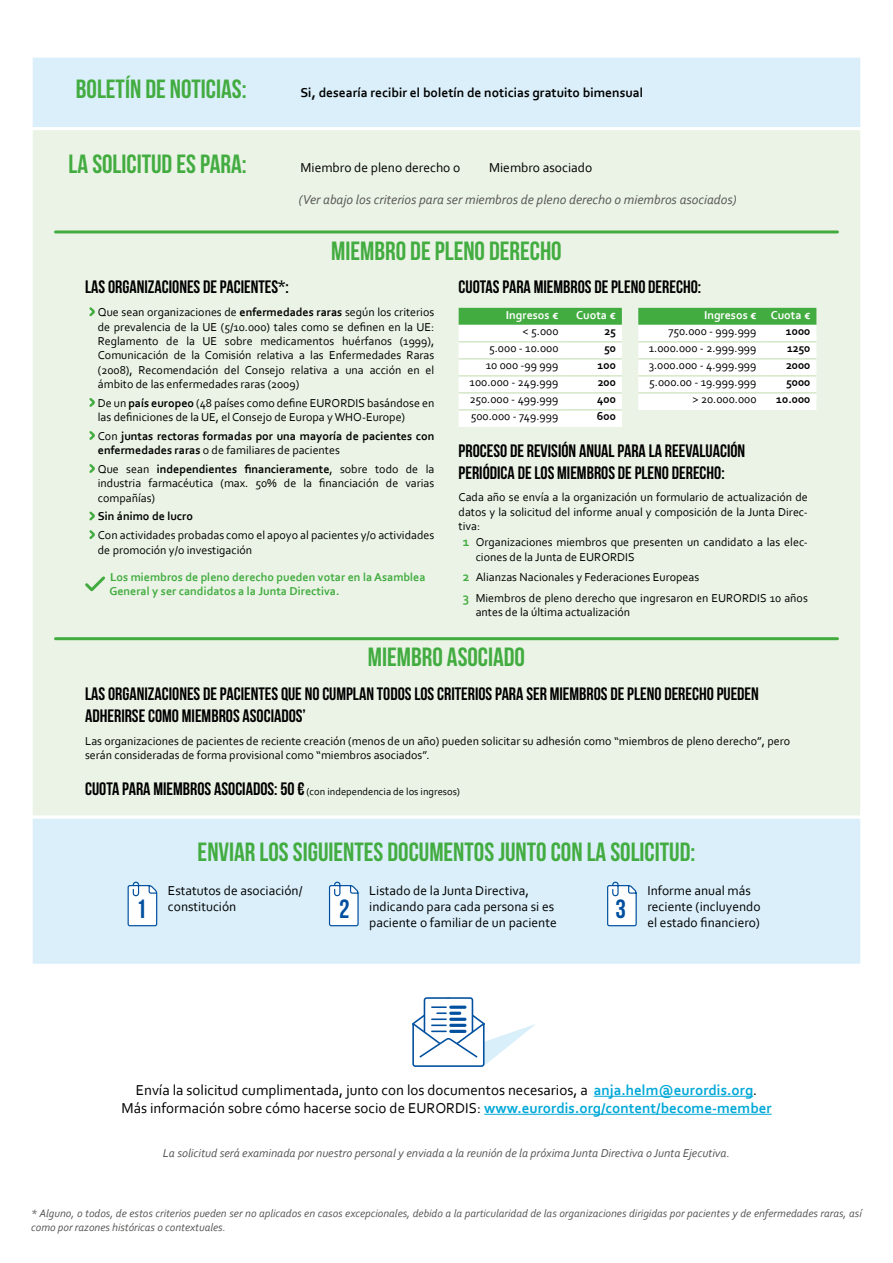
<style>
.page{position:relative;width:893px;height:1263px;background:#fff}
.page>*{position:absolute;margin:0;border:0;box-sizing:border-box;transform-origin:0 0}
.t1{font:26.4px "Bebas Neue";color:#43ac41}
.t2{font:26.4px "Bebas Neue";color:#00509f}
.t3{font:18px/21.6px "Bebas Neue";color:#000}
.t4{font:15px/18px "Corbel";color:#000;text-align:center}
.t5{font:13.5px/16.2px "Corbel";color:#000}
.t6{font:italic 13.5px "Corbel";color:#575756}
.t7{font:700 13.5px "Corbel";color:#000}
.t8{font:12px/14.4px "Corbel";color:#000}
.t9{font:700 12px/14.4px "Corbel";color:#000}
.t10{font:italic 12px "Corbel";color:#575756}
.t11{font:700 12px/14.4px "Corbel";color:#43ac41}
.t12{font:700 12px "Corbel";color:#fff}
.t13{font:italic 11.25px/13.5px "Corbel";color:#575756}
.t14{font:10.5px "Corbel";color:#000}
.s1{font-weight:700}
.s2{font-weight:400}
.s3{font-weight:700;font-size:13.5px;color:#43ac41}
.s4{font-family:"Bebas Neue";font-size:18px}
.s5{font-weight:700;color:#00a8d8}
</style>
<div class="page">
<div style="left:30px;top:55px;width:833px;height:75px;background:#daeffa;border:3px solid #fff"></div>
<div style="left:30px;top:127px;width:833px;height:692px;background:#eaf3e5;border:3px solid #fff"></div>
<svg style="left:89px;top:307px;width:6px;height:10px"></svg>
<svg style="left:89px;top:398px;width:6px;height:9px"></svg>
<svg style="left:89px;top:431px;width:6px;height:9px"></svg>
<svg style="left:89px;top:464px;width:6px;height:9px"></svg>
<svg style="left:89px;top:511px;width:6px;height:28px"></svg>
<svg style="left:85px;top:576px;width:20px;height:16px"></svg>
<svg style="left:459px;top:308px;width:357px;height:119px;background:#e1f1e0"></svg>
<hr style="left:459px;top:341px;width:105px;height:2px;background:#d4e7c8">
<hr style="left:564px;top:341px;width:58px;height:2px;background:#d4e7c8">
<hr style="left:459px;top:358px;width:105px;height:2px;background:#d4e7c8">
<hr style="left:564px;top:358px;width:58px;height:2px;background:#d4e7c8">
<hr style="left:459px;top:375px;width:105px;height:2px;background:#d4e7c8">
<hr style="left:564px;top:375px;width:58px;height:2px;background:#d4e7c8">
<hr style="left:459px;top:392px;width:105px;height:2px;background:#d4e7c8">
<hr style="left:564px;top:392px;width:58px;height:2px;background:#d4e7c8">
<hr style="left:459px;top:409px;width:105px;height:2px;background:#d4e7c8">
<hr style="left:564px;top:409px;width:58px;height:2px;background:#d4e7c8">
<hr style="left:638px;top:341px;width:124px;height:2px;background:#d4e7c8">
<hr style="left:762px;top:341px;width:54px;height:2px;background:#d4e7c8">
<hr style="left:638px;top:358px;width:124px;height:2px;background:#d4e7c8">
<hr style="left:762px;top:358px;width:54px;height:2px;background:#d4e7c8">
<hr style="left:638px;top:375px;width:124px;height:2px;background:#d4e7c8">
<hr style="left:762px;top:375px;width:54px;height:2px;background:#d4e7c8">
<hr style="left:638px;top:392px;width:124px;height:2px;background:#d4e7c8">
<hr style="left:762px;top:392px;width:54px;height:2px;background:#d4e7c8">
<hr style="left:55px;top:637px;width:782px;height:3px;background:#43ac41">
<hr style="left:594px;top:1096px;width:159px;height:1px;background:#00a8d8">
<hr style="left:484px;top:1114px;width:288px;height:1px;background:#00a8d8">
<svg style="left:412px;top:997px;width:123px;height:70px"></svg>
<div style="left:30px;top:816px;width:833px;height:151px;background:#daeffa;border:3px solid #fff"></div>
<svg style="left:127px;top:881px;width:31px;height:46px"></svg>
<svg style="left:328px;top:881px;width:31px;height:46px"></svg>
<svg style="left:607px;top:881px;width:30px;height:46px"></svg>
<hr style="left:55px;top:230px;width:782px;height:3px;background:#43ac41">
<h1 class="t1" style="left:76px;top:75px;width:172px">BOLETÍN DE NOTICIAS:</h1>
<p class="t7" style="left:300px;top:84px;width:344px">Si, desearía recibir el boletín de noticias gratuito bimensual</p>
<h1 class="t1" style="left:69px;top:150px;width:180px">LA SOLICITUD ES PARA:</h1>
<p class="t5" style="left:300px;top:159px;width:161px">Miembro de pleno derecho o</p>
<p class="t5" style="left:489px;top:159px;width:105px">Miembro asociado</p>
<p class="t6" style="left:299px;top:191px;width:439px">(Ver abajo los criterios para ser miembros de pleno derecho o miembros asociados)</p>
<h1 class="t1" style="left:331px;top:236px;width:232px">MIEMBRO DE PLENO DERECHO</h1>
<h2 class="t3" style="left:85px;top:276px;width:205px">LAS ORGANIZACIONES DE PACIENTES*:</h2>
<p class="t8" style="left:98px;top:305px;width:338px;text-align:justify">Que sean organizaciones de <span class="s1">enfermedades raras</span> según los criterios de prevalencia de la UE (5/10.000) tales como se definen en la UE:<br>Reglamento de la UE sobre medicamentos huérfanos (1999), Comunicación de la Comisión relativa a las Enfermedades Raras (2008), Recomendación del Consejo relativa a una acción en el ámbito de las enfermedades raras (2009)</p>
<p class="t8" style="left:98px;top:395px;width:338px">De un <span class="s1">país europeo</span> (48 países como define EURORDIS basándose en las definiciones de la UE, el Consejo de Europa y WHO-Europe)</p>
<p class="t9" style="left:98px;top:428px;width:338px"><span class="s2">Con</span> juntas rectoras formadas por una mayoría de pacientes con enfermedades raras <span class="s2">o de familiares de pacientes</span></p>
<p class="t8" style="left:98px;top:461px;width:338px;text-align:justify">Que sean <span class="s1">independientes financieramente</span>, sobre todo de la industria farmacéutica (max. 50% de la financiación de varias compañías)</p>
<p class="t9" style="left:98px;top:509px;width:97px">Sin ánimo de lucro</p>
<p class="t8" style="left:98px;top:528px;width:338px">Con actividades probadas como el apoyo al pacientes y/o actividades de promoción y/o investigación</p>
<p class="t11" style="left:109px;top:569px;width:318px">Los miembros de pleno derecho pueden votar en la Asamblea<br>General y ser candidatos a la Junta Directiva.</p>
<h2 class="t3" style="left:459px;top:276px;width:244px">CUOTAS PARA MIEMBROS DE PLENO DERECHO:</h2>
<p class="t12" style="left:506px;top:308px;width:54px">Ingresos €</p>
<p class="t12" style="left:576px;top:308px;width:41px">Cuota €</p>
<p class="t12" style="left:704px;top:308px;width:108px">Ingresos € Cuota €</p>
<p class="t8" style="left:522px;top:323px;width:37px">&lt; 5.000</p>
<p class="t9" style="left:604px;top:323px;width:13px">25</p>
<p class="t8" style="left:669px;top:323px;width:89px">750.000 - 999.999</p>
<p class="t9" style="left:786px;top:323px;width:26px">1000</p>
<p class="t8" style="left:489px;top:340px;width:71px">5.000 - 10.000</p>
<p class="t9" style="left:604px;top:340px;width:13px">50</p>
<p class="t8" style="left:649px;top:340px;width:109px">1.000.000 - 2.999.999</p>
<p class="t9" style="left:787px;top:340px;width:25px">1250</p>
<p class="t8" style="left:486px;top:357px;width:74px">10 000 -99 999</p>
<p class="t9" style="left:598px;top:357px;width:20px">100</p>
<p class="t8" style="left:649px;top:357px;width:109px">3.000.000 - 4.999.999</p>
<p class="t9" style="left:786px;top:357px;width:26px">2000</p>
<p class="t8" style="left:470px;top:374px;width:90px">100.000 - 249.999</p>
<p class="t9" style="left:598px;top:374px;width:20px">200</p>
<p class="t8" style="left:649px;top:374px;width:109px">5.000.00 - 19.999.999</p>
<p class="t9" style="left:786px;top:374px;width:26px">5000</p>
<p class="t8" style="left:470px;top:391px;width:90px">250.000 - 499.999</p>
<p class="t9" style="left:597px;top:391px;width:20px">400</p>
<p class="t8" style="left:693px;top:391px;width:65px">&gt; 20.000.000</p>
<p class="t9" style="left:776px;top:391px;width:36px">10.000</p>
<p class="t8" style="left:471px;top:408px;width:89px">500.000 - 749.999</p>
<p class="t9" style="left:597px;top:408px;width:20px">600</p>
<h2 class="t3" style="left:459px;top:440px;width:288px">PROCESO DE REVISIÓN ANUAL PARA LA REEVALUACIÓN<br>PERIÓDICA DE LOS MIEMBROS DE PLENO DERECHO:</h2>
<p class="t8" style="left:459px;top:490px;width:351px;text-align:justify">Cada año se envía a la organización un formulario de actualización de datos y la solicitud del informe anual y composición de la Junta Direc&shy;tiva:</p>
<p class="t8" style="left:476px;top:535px;width:334px;text-indent:-13px"><span class="s3">1</span> Organizaciones miembros que presenten un candidato a las elec&shy;ciones de la Junta de EURORDIS</p>
<p class="t8" style="left:463px;top:567px;width:346px;line-height:20.4px"><span class="s3">2</span> Alianzas Nacionales y Federaciones Europeas<br><span class="s3">3</span> Miembros de pleno derecho que ingresaron en EURORDIS 10 años</p>
<p class="t8" style="left:476px;top:605px;width:156px">antes de la última actualización</p>
<h1 class="t1" style="left:368px;top:643px;width:159px">MIEMBRO ASOCIADO</h1>
<h2 class="t3" style="left:85px;top:683px;width:675px">LAS ORGANIZACIONES DE PACIENTES QUE NO CUMPLAN TODOS LOS CRITERIOS PARA SER MIEMBROS DE PLENO DERECHO PUEDEN<br>ADHERIRSE COMO MIEMBROS ASOCIADOS’</h2>
<p class="t8" style="left:85px;top:733px;width:706px">Las organizaciones de pacientes de reciente creación (menos de un año) pueden solicitar su adhesión como “miembros de pleno derecho”, pero serán consideradas de forma provisional como “miembros asociados”.</p>
<p class="t14" style="left:85px;top:785px;width:376px"><span class="s4">CUOTA PARA MIEMBROS ASOCIADOS: 50 €</span> (con independencia de los ingresos)</p>
<h1 class="t1" style="left:198px;top:838px;width:499px">ENVIAR LOS SIGUIENTES DOCUMENTOS JUNTO CON LA SOLICITUD:</h1>
<p class="t5" style="left:168px;top:882px;width:136px">Estatutos de asociación/ constitución</p>
<p class="t5" style="left:647px;top:882px;width:115px">Informe anual más reciente (incluyendo el estado financiero)</p>
<p class="t5" style="left:369px;top:882px;width:189px">Listado de la Junta Directiva, indicando para cada persona si es paciente o familiar de un paciente</p>
<h1 class="t2" style="left:136px;top:894px;width:12px">1</h1>
<h1 class="t2" style="left:339px;top:894px;width:12px">2</h1>
<h1 class="t2" style="left:616px;top:894px;width:12px">3</h1>
<p class="t4" style="left:121px;top:1080px;width:652px">Envía la solicitud cumplimentada, junto con los documentos necesarios, a <span class="s5">anja.helm@eurordis.org</span>.<br>Más información sobre cómo hacerse socio de EURORDIS: <span class="s5">www.eurordis.org/content/become-member</span></p>
<p class="t10" style="left:163px;top:1146px;width:568px">La solicitud será examinada por nuestro personal y enviada a la reunión de la próxima Junta Directiva o Junta Ejecutiva.</p>
<p class="t13" style="left:31px;top:1206px;width:832px">* Alguno, o todos, de estos criterios pueden ser no aplicados en casos excepcionales, debido a la particularidad de las organizaciones dirigidas por pacientes y de enfermedades raras, así como por razones históricas o contextuales.</p>
</div>
